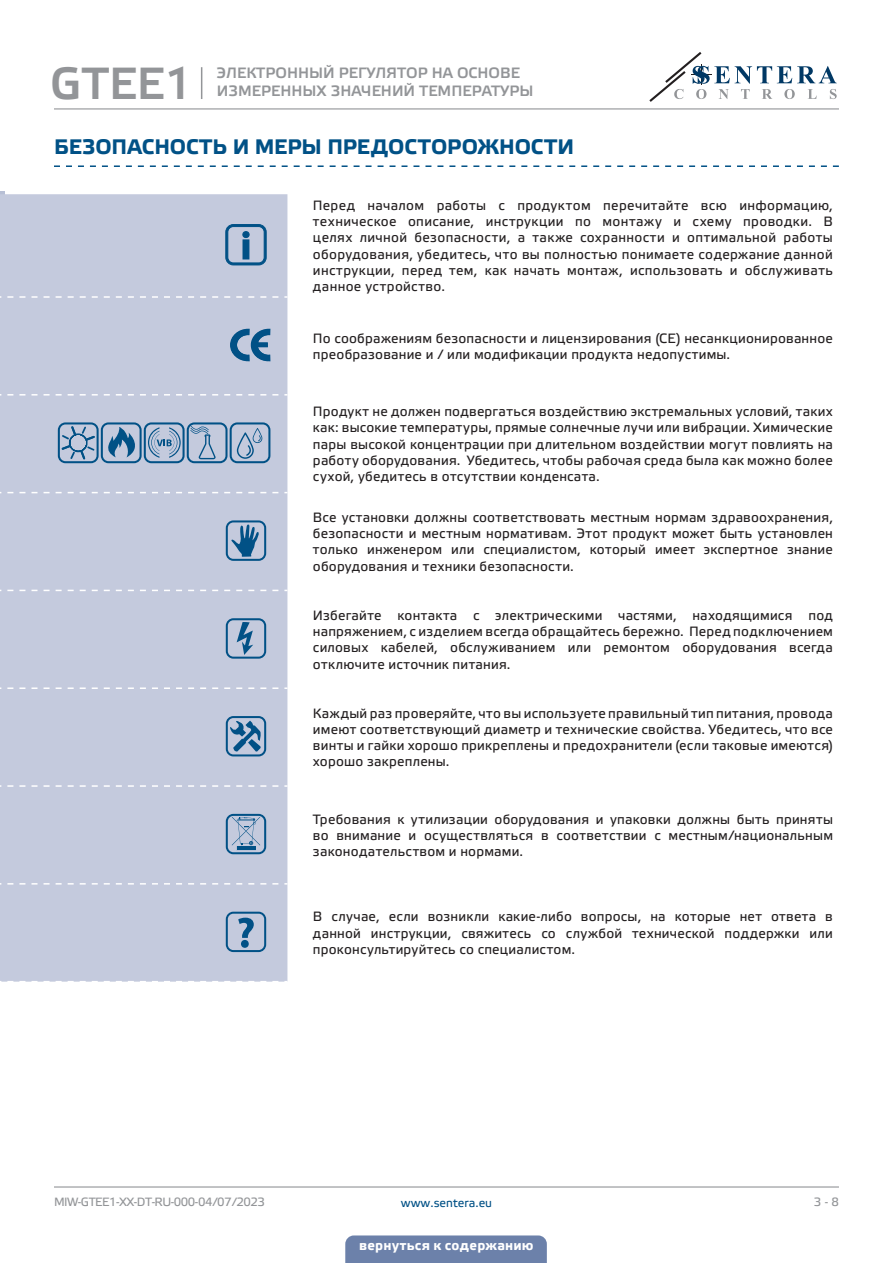
<style>
.page{position:relative;width:893px;height:1263px;background:#fff}
.page>*{position:absolute;margin:0;border:0;box-sizing:border-box;transform-origin:0 0}
.t1{font:45px "Etelka Medium Pro";color:#939598}
.t2{font:700 21px "Etelka Text Pro";color:#015186}
.t3{font:15px "Etelka Medium Pro";color:#939598}
.table_text{font:13.5px/16.2px "Etelka Text Pro";letter-spacing:.015em;color:#231f20;text-align:justify}
.t4{font:700 13.5px "Etelka Text Pro";letter-spacing:.015em;color:#fff}
.t5{font:12px "Etelka Text Pro";letter-spacing:-.04em;color:#939598}
.t6{font:12px "Etelka Text Pro";color:#015186}
</style>
<div class="page">
<hr style="left:54px;top:108px;width:785px;height:1px;background:#939598">
<hr style="left:54px;top:1186px;width:785px;height:1px;background:#939598">
<svg style="left:649px;top:52px;width:188px;height:50px"></svg>
<div style="left:345px;top:1235px;width:202px;height:28px;background:#6c81aa"></div>
<hr style="left:0;top:191px;width:4px;height:10px;background:#b7bfd5">
<svg style="left:54px;top:165px;width:785px;height:2px"></svg>
<div style="left:0;top:194px;width:287px;height:788px;background:#c4cadd"></div>
<svg style="left:7px;top:296px;width:280px;height:2px"></svg>
<svg style="left:7px;top:394px;width:280px;height:2px"></svg>
<svg style="left:7px;top:492px;width:280px;height:1px"></svg>
<svg style="left:7px;top:590px;width:280px;height:1px"></svg>
<svg style="left:7px;top:687px;width:280px;height:2px"></svg>
<svg style="left:7px;top:785px;width:280px;height:2px"></svg>
<svg style="left:7px;top:883px;width:280px;height:1px"></svg>
<svg style="left:7px;top:981px;width:280px;height:1px"></svg>
<svg style="left:226px;top:224px;width:40px;height:41px;background:#82a1bf"></svg>
<svg style="left:229px;top:328px;width:42px;height:34px"></svg>
<svg style="left:58px;top:422px;width:212px;height:41px;background:#8ca7c4"></svg>
<svg style="left:226px;top:520px;width:40px;height:41px;background:#7297b8"></svg>
<svg style="left:226px;top:618px;width:40px;height:41px;background:#87a4c2"></svg>
<svg style="left:226px;top:716px;width:40px;height:40px;background:#7196b8"></svg>
<svg style="left:226px;top:814px;width:40px;height:40px;background:#8ca7c4"></svg>
<svg style="left:226px;top:912px;width:40px;height:40px;background:#89a5c2"></svg>
<hr style="left:201px;top:67px;width:1px;height:32px;background:#939598">
<h1 class="t1" style="left:50px;top:59px;width:144px">GTEE1</h1>
<p class="t3" style="left:217px;top:65px;width:305px">ЭЛЕКТРОННЫЙ РЕГУЛЯТОР НА ОСНОВЕ</p>
<p class="t3" style="left:217px;top:83px;width:318px">ИЗМЕРЕННЫХ ЗНАЧЕНИЙ ТЕМПЕРАТУРЫ</p>
<p class="t2" style="left:54px;top:134px;width:522px">БЕЗОПАСНОСТЬ И МЕРЫ ПРЕДОСТОРОЖНОСТИ</p>
<p class="table_text" style="left:313px;top:198px;width:521px">Перед началом работы с продуктом перечитайте всю информацию, техническое описание, инструкции по монтажу и схему проводки. В целях личной безопасности, а также сохранности и оптимальной работы оборудования, убедитесь, что вы полностью понимаете содержание данной инструкции, перед тем, как начать монтаж, использовать и обслуживать данное устройство.</p>
<p class="table_text" style="left:313px;top:331px;width:521px">По соображениям безопасности и лицензирования (CE) несанкционированное преобразование и / или модификации продукта недопустимы.</p>
<p class="table_text" style="left:313px;top:404px;width:521px">Продукт не должен подвергаться воздействию экстремальных условий, таких как: высокие температуры, прямые солнечные лучи или вибрации. Химические пары высокой концентрации при длительном воздействии могут повлиять на работу оборудования. Убедитесь, чтобы рабочая среда была как можно более сухой, убедитесь в отсутствии конденсата.</p>
<p class="table_text" style="left:313px;top:510px;width:521px">Все установки должны соответствовать местным нормам здравоохранения, безопасности и местным нормативам. Этот продукт может быть установлен только инженером или специалистом, который имеет экспертное знание оборудования и техники безопасности.</p>
<p class="table_text" style="left:313px;top:608px;width:521px">Избегайте контакта с электрическими частями, находящимися под напряжением, с изделием всегда обращайтесь бережно. Перед подключением силовых кабелей, обслуживанием или ремонтом оборудования всегда отключите источник питания.</p>
<p class="table_text" style="left:313px;top:706px;width:521px">Каждый раз проверяйте, что вы используете правильный тип питания, провода имеют соответствующий диаметр и технические свойства. Убедитесь, что все винты и гайки хорошо прикреплены и предохранители (если таковые имеются) хорошо закреплены.</p>
<p class="table_text" style="left:313px;top:812px;width:522px">Требования к утилизации оборудования и упаковки должны быть приняты во внимание и осуществляться в соответствии с местным/национальным законодательством и нормами.</p>
<p class="table_text" style="left:313px;top:909px;width:521px">В случае, если возникли какие-либо вопросы, на которые нет ответа в данной инструкции, свяжитесь со службой технической поддержки или проконсультируйтесь со специалистом.</p>
<p class="t5" style="left:54px;top:1195px;width:212px">MIW-GTEE1-XX-DT-RU-000 - 04 / 07 / 2023</p>
<p class="t6" style="left:401px;top:1196px;width:93px">www.sentera.eu</p>
<p class="t5" style="left:814px;top:1195px;width:27px">3 - 8</p>
<p class="t4" style="left:359px;top:1237px;width:176px">вернуться к содержанию</p>
</div>
